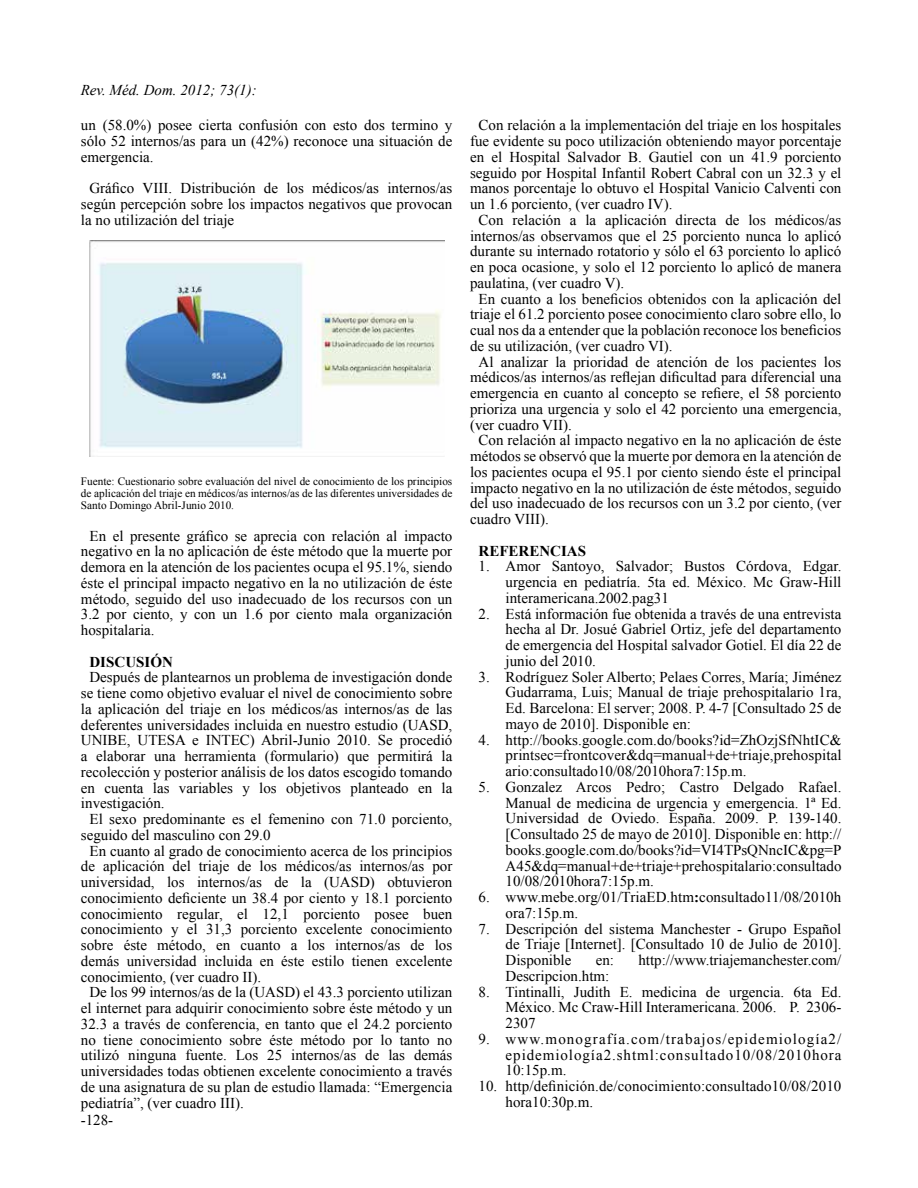
<style>
.page{position:relative;width:918px;height:1188px;background:#fff}
.page>*{position:absolute;margin:0;border:0;box-sizing:border-box;transform-origin:0 0}
.t1{font:15px/15.8px "Times New Roman";color:#000;text-align:justify}
.t2{font:italic 15px "Times New Roman";color:#000}
.t3{font:700 15px "Times New Roman";color:#000}
.t4{font:11.25px/12px "Times New Roman";color:#000;text-align:justify}
.s1{color:#fff}
.s2{font-weight:700}
</style>
<div class="page">
<img style="left:90px;top:241px;width:355px;height:215px">
<p class="t2" style="left:81px;top:80px;width:177px">Rev. Méd. Dom. 2012; 73(1):</p>
<p class="t1" style="left:81px;top:117px;width:373px">un (58.0%) posee cierta confusión con esto dos termino y sólo 52 internos/as para un (42%) reconoce una situación de emergencia.</p>
<p class="t1" style="left:81px;top:180px;width:373px;text-indent:9px">Gráfico VIII. Distribución de los médicos/as internos/as según percepción sobre los impactos negativos que provocan la no utilización del triaje</p>
<p class="t4" style="left:81px;top:475px;width:373px">Fuente: Cuestionario sobre evaluación del nivel de conocimiento de los principios de aplicación del triaje en médicos/as internos/as de las diferentes universidades de Santo Domingo Abril-Junio 2010.</p>
<p class="t1" style="left:81px;top:528px;width:373px;text-indent:9px">En el presente gráfico se aprecia con relación al impacto negativo en la no aplicación de éste método que la muerte por demora en la atención de los pacientes ocupa el 95.1%, siendo éste el principal impacto negativo en la no utilización de éste método, seguido del uso inadecuado de los recursos con un 3.2 por ciento, y con un 1.6 por ciento mala organización hospitalaria.</p>
<p class="t3" style="left:90px;top:651px;width:85px">DISCUSIÓN</p>
<p class="t1" style="left:90px;top:669px;width:364px">Después de plantearnos un problema de investigación donde</p>
<p class="t1" style="left:81px;top:685px;width:373px">se tiene como objetivo evaluar el nivel de conocimiento sobre</p>
<p class="t1" style="left:81px;top:701px;width:373px">la aplicación del triaje en los médicos/as internos/as de las</p>
<p class="t1" style="left:81px;top:717px;width:373px">deferentes universidades incluida en nuestro estudio (UASD,</p>
<p class="t1" style="left:81px;top:732px;width:373px">UNIBE, UTESA e INTEC) Abril-Junio 2010. Se procedió</p>
<p class="t1" style="left:81px;top:748px;width:373px">a elaborar una herramienta (formulario) que permitirá la</p>
<p class="t1" style="left:81px;top:764px;width:373px">recolección y posterior análisis de los datos escogido tomando</p>
<p class="t1" style="left:81px;top:780px;width:373px">en cuenta las variables y los objetivos planteado en la</p>
<p class="t1" style="left:81px;top:795px;width:85px">investigación.</p>
<p class="t1" style="left:90px;top:811px;width:364px">El sexo predominante es el femenino con 71.0 porciento,</p>
<p class="t1" style="left:81px;top:827px;width:345px">seguido del masculino con 29.0 <span class="s1">porciento, (ver cuadro I).</span></p>
<p class="t1" style="left:90px;top:843px;width:364px">En cuanto al grado de conocimiento acerca de los principios</p>
<p class="t1" style="left:81px;top:858px;width:373px">de aplicación del triaje de los médicos/as internos/as por</p>
<p class="t1" style="left:81px;top:874px;width:373px">universidad, los internos/as de la (UASD) obtuvieron</p>
<p class="t1" style="left:81px;top:890px;width:373px">conocimiento deficiente un 38.4 por ciento y 18.1 porciento</p>
<p class="t1" style="left:81px;top:906px;width:373px">conocimiento regular, el 12,1 porciento posee buen</p>
<p class="t1" style="left:81px;top:921px;width:373px">conocimiento y el 31,3 porciento excelente conocimiento</p>
<p class="t1" style="left:81px;top:937px;width:373px">sobre éste método, en cuanto a los internos/as de los</p>
<p class="t1" style="left:81px;top:953px;width:373px">demás universidad incluida en éste estilo tienen excelente</p>
<p class="t1" style="left:81px;top:969px;width:182px">conocimiento, (ver cuadro II).</p>
<p class="t1" style="left:90px;top:984px;width:364px">De los 99 internos/as de la (UASD) el 43.3 porciento utilizan</p>
<p class="t1" style="left:81px;top:1000px;width:373px">el internet para adquirir conocimiento sobre éste método y un</p>
<p class="t1" style="left:81px;top:1016px;width:373px">32.3 a través de conferencia, en tanto que el 24.2 porciento</p>
<p class="t1" style="left:81px;top:1032px;width:373px">no tiene conocimiento sobre éste método por lo tanto no</p>
<p class="t1" style="left:81px;top:1047px;width:373px">utilizó ninguna fuente. Los 25 internos/as de las demás</p>
<p class="t1" style="left:81px;top:1063px;width:373px">universidades todas obtienen excelente conocimiento a través</p>
<p class="t1" style="left:81px;top:1079px;width:373px">de una asignatura de su plan de estudio llamada: “Emergencia</p>
<p class="t1" style="left:81px;top:1095px;width:164px">pediatría”, (ver cuadro III).</p>
<p class="t1" style="left:81px;top:1112px;width:34px">-128-</p>
<p class="t1" style="left:479px;top:117px;width:364px">Con relación a la implementación del triaje en los hospitales</p>
<p class="t1" style="left:470px;top:133px;width:373px">fue evidente su poco utilización obteniendo mayor porcentaje</p>
<p class="t1" style="left:470px;top:149px;width:373px">en el Hospital Salvador B. Gautiel con un 41.9 porciento</p>
<p class="t1" style="left:470px;top:165px;width:373px">seguido por Hospital Infantil Robert Cabral con un 32.3 y el</p>
<p class="t1" style="left:470px;top:180px;width:373px">manos porcentaje lo obtuvo el Hospital Vanicio Calventi con</p>
<p class="t1" style="left:470px;top:196px;width:204px">un 1.6 porciento, (ver cuadro IV).</p>
<p class="t1" style="left:479px;top:212px;width:364px">Con relación a la aplicación directa de los médicos/as</p>
<p class="t1" style="left:470px;top:228px;width:373px">internos/as observamos que el 25 porciento nunca lo aplicó</p>
<p class="t1" style="left:470px;top:243px;width:373px">durante su internado rotatorio y sólo el 63 porciento lo aplicó</p>
<p class="t1" style="left:470px;top:259px;width:373px">en poca ocasione, y solo el 12 porciento lo aplicó de manera</p>
<p class="t1" style="left:470px;top:275px;width:156px">paulatina, (ver cuadro V).</p>
<p class="t1" style="left:479px;top:291px;width:364px">En cuanto a los beneficios obtenidos con la aplicación del</p>
<p class="t1" style="left:470px;top:306px;width:373px">triaje el 61.2 porciento posee conocimiento claro sobre ello, lo</p>
<p class="t1" style="left:470px;top:322px;width:373px">cual nos da a entender que la población reconoce los beneficios</p>
<p class="t1" style="left:470px;top:338px;width:204px">de su utilización, (ver cuadro VI).</p>
<p class="t1" style="left:479px;top:354px;width:364px">Al analizar la prioridad de atención de los pacientes los</p>
<p class="t1" style="left:470px;top:369px;width:373px">médicos/as internos/as reflejan dificultad para diferencial una</p>
<p class="t1" style="left:470px;top:385px;width:373px">emergencia en cuanto al concepto se refiere, el 58 porciento</p>
<p class="t1" style="left:470px;top:401px;width:373px">prioriza una urgencia y solo el 42 porciento una emergencia,</p>
<p class="t1" style="left:470px;top:417px;width:103px">(ver cuadro VII).</p>
<p class="t1" style="left:479px;top:432px;width:364px">Con relación al impacto negativo en la no aplicación de éste</p>
<p class="t1" style="left:470px;top:448px;width:373px">métodos se observó que la muerte por demora en la atención de</p>
<p class="t1" style="left:470px;top:464px;width:373px">los pacientes ocupa el 95.1 por ciento siendo éste el principal</p>
<p class="t1" style="left:470px;top:480px;width:373px">impacto negativo en la no utilización de éste métodos, seguido</p>
<p class="t1" style="left:470px;top:495px;width:373px">del uso inadecuado de los recursos con un 3.2 por ciento, (ver</p>
<p class="t1" style="left:470px;top:511px;width:80px">cuadro VIII).</p>
<p class="t3" style="left:479px;top:540px;width:109px">REFERENCIAS</p>
<p class="t1" style="left:506px;top:558px;width:337px;text-indent:-27px">1. Amor Santoyo, Salvador; Bustos Córdova, Edgar. urgencia en pediatría. 5ta ed. México. Mc Graw-Hill interamericana.2002.pag31</p>
<p class="t1" style="left:506px;top:606px;width:337px;text-indent:-27px">2. Está información fue obtenida a través de una entrevista hecha al Dr. Josué Gabriel Ortiz, jefe del departamento de emergencia del Hospital salvador Gotiel. El día 22 de junio del 2010.</p>
<p class="t1" style="left:506px;top:669px;width:337px;text-indent:-27px">3. Rodríguez Soler Alberto; Pelaes Corres, María; Jiménez Gudarrama, Luis; Manual de triaje prehospitalario 1ra, Ed. Barcelona: El server; 2008. P. 4-7 [Consultado 25 de mayo de 2010]. Disponible en:</p>
<p class="t1" style="left:506px;top:732px;width:338px;text-indent:-27px">4. http://books.google.com.do/books?id=ZhOzjSfNhtIC&amp; printsec=frontcover&amp;dq=manual+de+triaje,prehospital ario:consultado10/08/2010hora7:15p.m.</p>
<p class="t1" style="left:506px;top:779px;width:338px;text-indent:-27px">5. Gonzalez Arcos Pedro; Castro Delgado Rafael.<br>Manual de medicina de urgencia y emergencia. 1ª Ed.<br>Universidad de Oviedo. España. 2009. P. 139-140. [Consultado 25 de mayo de 2010]. Disponible en: http:// books.google.com.do/books?id=VI4TPsQNncIC&amp;pg=P A45&amp;dq=manual+de+triaje+prehospitalario:consultado 10/08/2010hora7:15p.m.</p>
<p class="t1" style="left:506px;top:889px;width:337px;text-indent:-27px">6. www.mebe.org/01/TriaED.htm<span class="s2">:</span>consultado11/08/2010h ora7:15p.m.</p>
<p class="t1" style="left:506px;top:921px;width:337px;text-indent:-27px">7. Descripción del sistema Manchester - Grupo Español de Triaje [Internet]. [Consultado 10 de Julio de 2010].<br>Disponible</p>
<p class="t1" style="left:596px;top:952px;width:20px">en:</p>
<p class="t1" style="left:638px;top:952px;width:205px">http://www.triajemanchester.com/</p>
<p class="t1" style="left:506px;top:968px;width:105px">Descripcion.htm:</p>
<p class="t1" style="left:506px;top:984px;width:337px;text-indent:-27px">8. Tintinalli, Judith E. medicina de urgencia. 6ta Ed.<br>México. Mc Craw-Hill Interamericana. 2006. P. 2306- 2307</p>
<p class="t1" style="left:506px;top:1031px;width:337px;text-indent:-27px">9. www.monografía.com/trabajos/epidemiología2/ epidemiología2.shtml:consultado10/08/2010hora 10:15p.m.</p>
<p class="t1" style="left:506px;top:1078px;width:337px;text-indent:-27px">10. http/definición.de/conocimiento:consultado10/08/2010 hora10:30p.m.</p>
</div>
